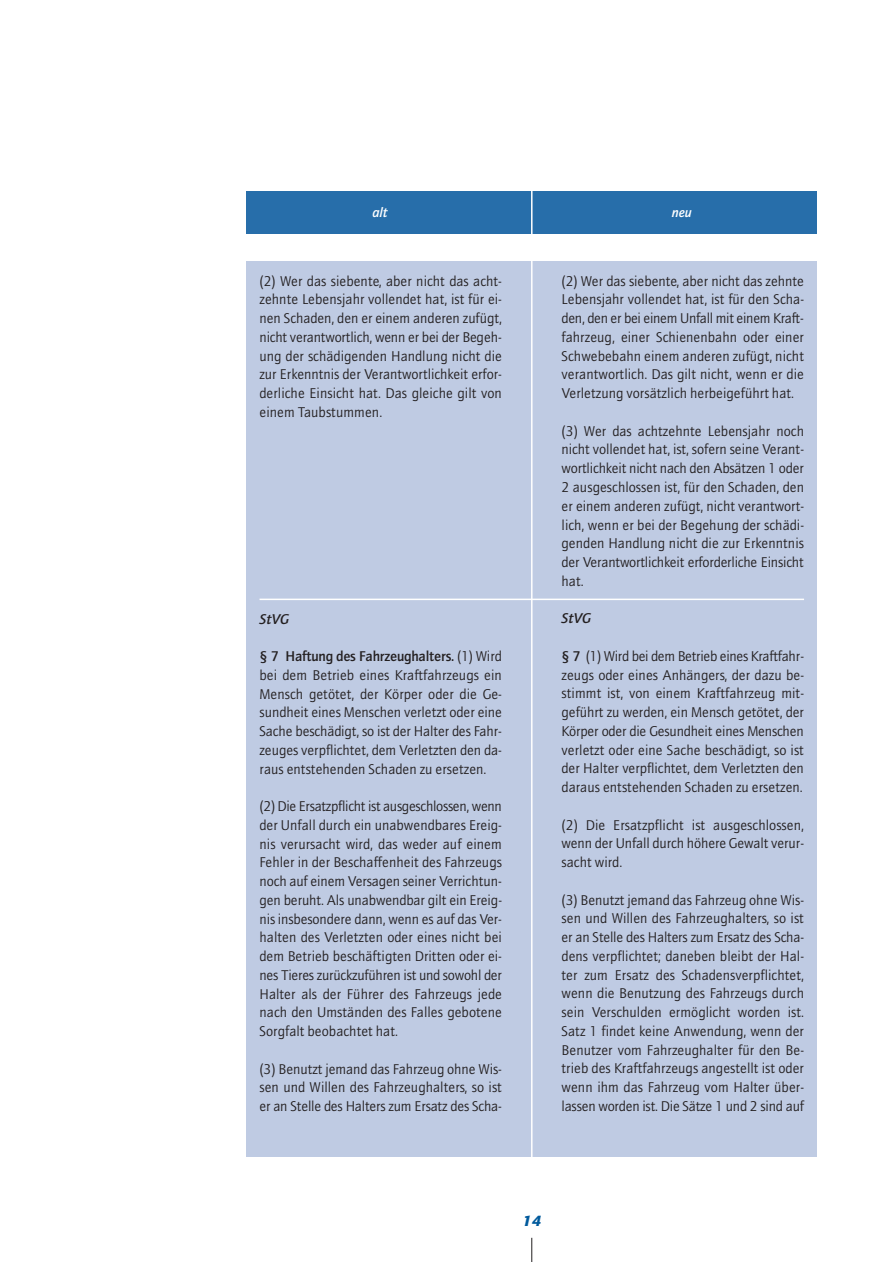
<style>
.page{position:relative;width:893px;height:1262px;background:#fff}
.page>*{position:absolute;margin:0;border:0;box-sizing:border-box;transform-origin:0 0}
.t1{font:italic 900 15px "AT Quay Sans";color:#005a9c}
.t2{font:14.25px/18.8px "AT Quay Sans";color:#231f20;text-align:justify}
.t3{font:italic 500 14.25px "AT Quay Sans";color:#231f20}
.t4{font:italic 500 13.5px "AT Quay Sans";color:#fff}
.s1{font-weight:500}
</style>
<div class="page">
<svg style="left:531px;top:1237px;width:1px;height:24px"></svg>
<div style="left:247px;top:191px;width:569px;height:43px;background:#276eaa"></div>
<div style="left:247px;top:261px;width:569px;height:896px;background:#bfcbe3"></div>
<hr style="left:531px;top:183px;width:1px;height:988px;background:#fff">
<hr style="left:259px;top:598px;width:545px;height:2px;background:#fff">
<p class="t4" style="left:372px;top:207px;width:17px">alt</p>
<p class="t4" style="left:671px;top:207px;width:22px">neu</p>
<p class="t2" style="left:259px;top:273px;width:244px">(2) Wer das siebente, aber nicht das acht&shy;zehnte Lebensjahr vollendet hat, ist für ei&shy;nen Schaden, den er einem anderen zufügt, nicht verantwortlich, wenn er bei der Begeh&shy;ung der schädigenden Handlung nicht die zur Erkenntnis der Verantwortlichkeit erfor&shy;derliche Einsicht hat. Das gleiche gilt von einem Taubstummen.</p>
<p class="t3" style="left:259px;top:613px;width:31px">StVG</p>
<p class="t2" style="left:259px;top:648px;width:244px"><span class="s1">§ 7 Haftung des Fahrzeughalters.</span> (1) Wird bei dem Betrieb eines Kraftfahrzeugs ein Mensch getötet, der Körper oder die Ge&shy;sundheit eines Menschen verletzt oder eine Sache beschädigt, so ist der Halter des Fahr&shy;zeuges verpflichtet, dem Verletzten den da&shy;raus entstehenden Schaden zu ersetzen.</p>
<p class="t2" style="left:259px;top:798px;width:244px">(2) Die Ersatzpflicht ist ausgeschlossen, wenn der Unfall durch ein unabwendbares Ereig&shy;nis verursacht wird, das weder auf einem Fehler in der Beschaffenheit des Fahrzeugs noch auf einem Versagen seiner Verrichtun&shy;gen beruht. Als unabwendbar gilt ein Ereig&shy;nis insbesondere dann, wenn es auf das Ver&shy;halten des Verletzten oder eines nicht bei dem Betrieb beschäftigten Dritten oder ei&shy;nes Tieres zurückzuführen ist und sowohl der Halter als der Führer des Fahrzeugs jede nach den Umständen des Falles gebotene Sorgfalt beobachtet hat.</p>
<p class="t2" style="left:259px;top:1060px;width:244px">(3) Benutzt jemand das Fahrzeug ohne Wis&shy;sen und Willen des Fahrzeughalters, so ist er an Stelle des Halters zum Ersatz des Scha-</p>
<p class="t2" style="left:561px;top:273px;width:244px">(2) Wer das siebente, aber nicht das zehnte Lebensjahr vollendet hat, ist für den Scha&shy;den, den er bei einem Unfall mit einem Kraft&shy;fahrzeug, einer Schienenbahn oder einer Schwebebahn einem anderen zufügt, nicht verantwortlich. Das gilt nicht, wenn er die Verletzung vorsätzlich herbeigeführt hat.</p>
<p class="t2" style="left:561px;top:423px;width:244px">(3) Wer das achtzehnte Lebensjahr noch nicht vollendet hat, ist, sofern seine Verant&shy;wortlichkeit nicht nach den Absätzen 1 oder 2 ausgeschlossen ist, für den Schaden, den er einem anderen zufügt, nicht verantwort&shy;lich, wenn er bei der Begehung der schädi&shy;genden Handlung nicht die zur Erkenntnis der Verantwortlichkeit erforderliche Einsicht hat.</p>
<p class="t3" style="left:561px;top:613px;width:31px">StVG</p>
<p class="t2" style="left:561px;top:648px;width:244px"><span class="s1">§ 7</span> (1) Wird bei dem Betrieb eines Kraftfahr&shy;zeugs oder eines Anhängers, der dazu be&shy;stimmt ist, von einem Kraftfahrzeug mit&shy;geführt zu werden, ein Mensch getötet, der Körper oder die Gesundheit eines Menschen verletzt oder eine Sache beschädigt, so ist der Halter verpflichtet, dem Verletzten den daraus entstehenden Schaden zu ersetzen.</p>
<p class="t2" style="left:561px;top:817px;width:244px">(2) Die Ersatzpflicht ist ausgeschlossen, wenn der Unfall durch höhere Gewalt verur&shy;sacht wird.</p>
<p class="t2" style="left:561px;top:892px;width:244px">(3) Benutzt jemand das Fahrzeug ohne Wis&shy;sen und Willen des Fahrzeughalters, so ist er an Stelle des Halters zum Ersatz des Scha&shy;dens verpflichtet; daneben bleibt der Hal&shy;ter zum Ersatz des Schadensverpflichtet, wenn die Benutzung des Fahrzeugs durch sein Verschulden ermöglicht worden ist.<br>Satz 1 findet keine Anwendung, wenn der Benutzer vom Fahrzeughalter für den Be&shy;trieb des Kraftfahrzeugs angestellt ist oder wenn ihm das Fahrzeug vom Halter über&shy;lassen worden ist. Die Sätze 1 und 2 sind auf</p>
<p class="t1" style="left:522px;top:1215px;width:20px">14</p>
</div>
